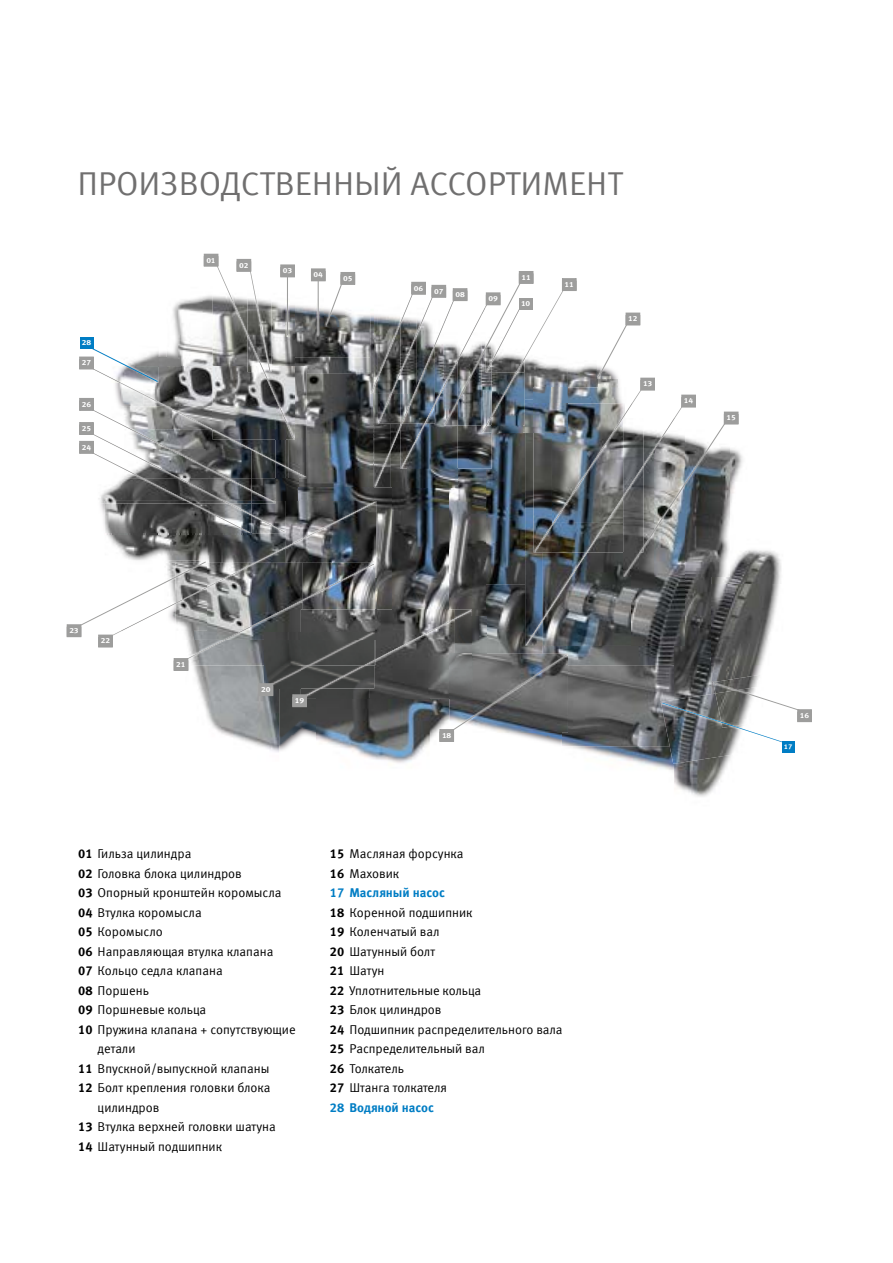
<style>
.page{position:relative;width:893px;height:1263px;background:#fff}
.page>*{position:absolute;margin:0;border:0;box-sizing:border-box;transform-origin:0 0}
.t1{font:33px "Meta Offc Pro Norm";color:#706f6f}
.t2{font:12.75px/19.5px "Meta Offc Pro Norm";color:#000}
.t3{font:700 12.75px "Meta Offc Pro";color:#007dc4}
.t4{font:700 7.35px "Meta Offc Pro";letter-spacing:-.025em;color:#fff;scale:1.13 1}
.t5{font:700 6.75px "Meta Offc Pro";color:#fff;scale:1.13 1}
.s1{font-family:"Meta Offc Pro";font-weight:700}
</style>
<div class="page">
<img style="left:256px;top:745px;width:23px;height:7px">
<img style="left:562px;top:745px;width:112px;height:27px">
<img style="left:279px;top:745px;width:11px;height:6px">
<img style="left:336px;top:745px;width:92px;height:18px">
<img style="left:674px;top:764px;width:54px;height:33px">
<img style="left:661px;top:745px;width:75px;height:19px">
<svg style="left:71px;top:259px;width:738px;height:486px"></svg>
<div style="left:204px;top:254px;width:14px;height:12px;border:1px solid #9d9d9c"></div>
<div style="left:204px;top:257px;width:14px;height:9px;background:#9d9d9c"></div>
<div style="left:204px;top:256px;width:14px;height:10px;border:1px solid #9d9d9c"></div>
<div style="left:237px;top:259px;width:14px;height:12px;background:#9d9d9c"></div>
<div style="left:237px;top:259px;width:14px;height:13px;border:1px solid #9d9d9c"></div>
<div style="left:281px;top:265px;width:14px;height:12px;border:1px solid #9d9d9c"></div>
<div style="left:281px;top:267px;width:13px;height:9px;background:#9d9d9c"></div>
<div style="left:281px;top:267px;width:14px;height:10px;border:1px solid #9d9d9c"></div>
<div style="left:311px;top:269px;width:14px;height:12px;border:1px solid #9d9d9c"></div>
<div style="left:311px;top:271px;width:14px;height:9px;background:#9d9d9c"></div>
<div style="left:311px;top:271px;width:14px;height:10px;border:1px solid #9d9d9c"></div>
<div style="left:341px;top:272px;width:14px;height:12px;background:#9d9d9c"></div>
<div style="left:341px;top:272px;width:14px;height:13px;border:1px solid #9d9d9c"></div>
<div style="left:412px;top:282px;width:14px;height:12px;border:1px solid #9d9d9c"></div>
<div style="left:412px;top:285px;width:13px;height:9px;background:#9d9d9c"></div>
<div style="left:412px;top:284px;width:14px;height:10px;border:1px solid #9d9d9c"></div>
<div style="left:432px;top:285px;width:14px;height:12px;background:#9d9d9c"></div>
<div style="left:432px;top:285px;width:14px;height:13px;border:1px solid #9d9d9c"></div>
<div style="left:453px;top:289px;width:14px;height:12px;background:#9d9d9c"></div>
<div style="left:453px;top:288px;width:14px;height:13px;border:1px solid #9d9d9c"></div>
<div style="left:486px;top:293px;width:14px;height:12px;border:1px solid #9d9d9c"></div>
<div style="left:486px;top:295px;width:14px;height:9px;background:#9d9d9c"></div>
<div style="left:486px;top:295px;width:14px;height:10px;border:1px solid #9d9d9c"></div>
<div style="left:519px;top:298px;width:14px;height:12px;background:#9d9d9c"></div>
<div style="left:519px;top:271px;width:14px;height:12px;background:#9d9d9c"></div>
<div style="left:519px;top:271px;width:14px;height:13px;border:1px solid #9d9d9c"></div>
<div style="left:626px;top:313px;width:14px;height:12px;border:1px solid #9d9d9c"></div>
<div style="left:626px;top:315px;width:14px;height:9px;background:#9d9d9c"></div>
<div style="left:626px;top:315px;width:14px;height:10px;border:1px solid #9d9d9c"></div>
<div style="left:641px;top:378px;width:14px;height:12px;border:1px solid #9d9d9c"></div>
<div style="left:641px;top:381px;width:13px;height:9px;background:#9d9d9c"></div>
<div style="left:641px;top:380px;width:14px;height:10px;border:1px solid #9d9d9c"></div>
<div style="left:682px;top:395px;width:14px;height:12px;border:1px solid #9d9d9c"></div>
<div style="left:682px;top:398px;width:13px;height:9px;background:#9d9d9c"></div>
<div style="left:682px;top:397px;width:14px;height:10px;border:1px solid #9d9d9c"></div>
<div style="left:724px;top:412px;width:14px;height:12px;border:1px solid #9d9d9c"></div>
<div style="left:724px;top:414px;width:14px;height:9px;background:#9d9d9c"></div>
<div style="left:724px;top:414px;width:14px;height:10px;border:1px solid #9d9d9c"></div>
<div style="left:798px;top:710px;width:13px;height:12px;background:#9d9d9c"></div>
<div style="left:797px;top:709px;width:15px;height:13px;border:1px solid #9d9d9c"></div>
<div style="left:797px;top:712px;width:15px;height:9px;border:1px solid #9d9d9c"></div>
<div style="left:782px;top:742px;width:12px;height:11px;background:#007dc4"></div>
<div style="left:440px;top:729px;width:13px;height:12px;background:#9d9d9c"></div>
<div style="left:440px;top:729px;width:14px;height:13px;border:1px solid #9d9d9c"></div>
<div style="left:440px;top:732px;width:14px;height:9px;border:1px solid #9d9d9c"></div>
<div style="left:293px;top:695px;width:13px;height:12px;background:#9d9d9c"></div>
<div style="left:293px;top:694px;width:14px;height:13px;border:1px solid #9d9d9c"></div>
<div style="left:293px;top:697px;width:14px;height:9px;border:1px solid #9d9d9c"></div>
<div style="left:259px;top:684px;width:14px;height:12px;background:#9d9d9c"></div>
<div style="left:259px;top:683px;width:14px;height:13px;border:1px solid #9d9d9c"></div>
<div style="left:174px;top:658px;width:14px;height:12px;background:#9d9d9c"></div>
<div style="left:174px;top:658px;width:14px;height:13px;border:1px solid #9d9d9c"></div>
<div style="left:98px;top:635px;width:15px;height:12px;border:1px solid #9d9d9c"></div>
<div style="left:99px;top:637px;width:13px;height:9px;background:#9d9d9c"></div>
<div style="left:98px;top:637px;width:15px;height:10px;border:1px solid #9d9d9c"></div>
<div style="left:67px;top:625px;width:14px;height:12px;background:#9d9d9c"></div>
<div style="left:67px;top:624px;width:14px;height:13px;border:1px solid #9d9d9c"></div>
<div style="left:80px;top:441px;width:13px;height:12px;background:#9d9d9c"></div>
<div style="left:79px;top:441px;width:15px;height:13px;border:1px solid #9d9d9c"></div>
<div style="left:79px;top:444px;width:15px;height:9px;border:1px solid #9d9d9c"></div>
<div style="left:80px;top:422px;width:13px;height:12px;background:#9d9d9c"></div>
<div style="left:79px;top:422px;width:15px;height:13px;border:1px solid #9d9d9c"></div>
<div style="left:79px;top:425px;width:15px;height:9px;border:1px solid #9d9d9c"></div>
<div style="left:80px;top:398px;width:13px;height:12px;background:#9d9d9c"></div>
<div style="left:79px;top:398px;width:15px;height:13px;border:1px solid #9d9d9c"></div>
<div style="left:79px;top:401px;width:15px;height:9px;border:1px solid #9d9d9c"></div>
<div style="left:79px;top:357px;width:15px;height:12px;border:1px solid #9d9d9c"></div>
<div style="left:80px;top:359px;width:13px;height:9px;background:#9d9d9c"></div>
<div style="left:79px;top:359px;width:15px;height:10px;border:1px solid #9d9d9c"></div>
<div style="left:80px;top:337px;width:13px;height:12px;background:#007dc4"></div>
<div style="left:562px;top:279px;width:14px;height:12px;background:#9d9d9c"></div>
<div style="left:562px;top:278px;width:14px;height:13px;border:1px solid #9d9d9c"></div>
<h1 class="t1" style="left:77px;top:159px;width:547px">ПРОИЗВОДСТВЕННЫЙ АССОРТИМЕНТ</h1>
<p class="t4" style="left:82px;top:337px;width:10px">28</p>
<p class="t4" style="left:82px;top:357px;width:10px">27</p>
<p class="t4" style="left:82px;top:398px;width:10px">26</p>
<p class="t4" style="left:82px;top:423px;width:10px">25</p>
<p class="t4" style="left:82px;top:441px;width:10px">24</p>
<p class="t4" style="left:206px;top:254px;width:10px">01</p>
<p class="t4" style="left:239px;top:259px;width:10px">02</p>
<p class="t4" style="left:283px;top:265px;width:10px">03</p>
<p class="t4" style="left:314px;top:269px;width:10px">04</p>
<p class="t4" style="left:343px;top:272px;width:10px">05</p>
<p class="t4" style="left:414px;top:282px;width:10px">06</p>
<p class="t4" style="left:434px;top:285px;width:10px">07</p>
<p class="t4" style="left:455px;top:289px;width:10px">08</p>
<p class="t4" style="left:488px;top:293px;width:10px">09</p>
<p class="t4" style="left:521px;top:271px;width:10px">11</p>
<p class="t4" style="left:521px;top:297px;width:10px">10</p>
<p class="t4" style="left:565px;top:279px;width:10px">11</p>
<p class="t4" style="left:628px;top:313px;width:10px">12</p>
<p class="t4" style="left:643px;top:378px;width:10px">13</p>
<p class="t4" style="left:684px;top:395px;width:10px">14</p>
<p class="t4" style="left:726px;top:412px;width:10px">15</p>
<p class="t4" style="left:69px;top:625px;width:10px">23</p>
<p class="t4" style="left:101px;top:635px;width:10px">22</p>
<p class="t4" style="left:176px;top:658px;width:10px">21</p>
<p class="t4" style="left:261px;top:684px;width:10px">20</p>
<p class="t4" style="left:295px;top:695px;width:10px">19</p>
<p class="t4" style="left:442px;top:729px;width:10px">18</p>
<p class="t2" style="left:78px;top:843px;width:115px"><span class="s1">01</span> Гильза цилиндра</p>
<p class="t2" style="left:78px;top:863px;width:165px"><span class="s1">02</span> Головка блока цилиндров</p>
<p class="t2" style="left:78px;top:882px;width:205px"><span class="s1">03</span> Опорный кронштейн коромысла</p>
<p class="t2" style="left:78px;top:902px;width:125px"><span class="s1">04</span> Втулка коромысла</p>
<p class="t2" style="left:78px;top:921px;width:86px"><span class="s1">05</span> Коромысло</p>
<p class="t2" style="left:78px;top:940px;width:197px"><span class="s1">06</span> Направляющая втулка клапана</p>
<p class="t2" style="left:78px;top:960px;width:146px"><span class="s1">07</span> Кольцо седла клапана</p>
<p class="t2" style="left:78px;top:979px;width:72px"><span class="s1">08</span> Поршень</p>
<p class="t2" style="left:78px;top:999px;width:130px"><span class="s1">09</span> Поршневые кольца</p>
<p class="t2" style="left:78px;top:1018px;width:219px"><span class="s1">10</span> Пружина клапана + сопутствующие</p>
<p class="t2" style="left:98px;top:1038px;width:39px">детали</p>
<p class="t2" style="left:78px;top:1057px;width:193px"><span class="s1">11</span> Впускной/выпускной клапаны</p>
<p class="t2" style="left:78px;top:1077px;width:194px"><span class="s1">12</span> Болт крепления головки блока</p>
<p class="t2" style="left:98px;top:1096px;width:63px">цилиндров</p>
<p class="t2" style="left:78px;top:1116px;width:199px"><span class="s1">13</span> Втулка верхней головки шатуна</p>
<p class="t2" style="left:78px;top:1135px;width:146px"><span class="s1">14</span> Шатунный подшипник</p>
<p class="t2" style="left:330px;top:843px;width:135px"><span class="s1">15</span> Масляная форсунка<br><span class="s1">16</span> Маховик</p>
<p class="t3" style="left:330px;top:883px;width:117px">17 Масляный насос</p>
<p class="t2" style="left:330px;top:902px;width:234px"><span class="s1">18</span> Коренной подшипник<br><span class="s1">19</span> Коленчатый вал<br><span class="s1">20</span> Шатунный болт<br><span class="s1">21</span> Шатун<br><span class="s1">22</span> Уплотнительные кольца<br><span class="s1">23</span> Блок цилиндров<br><span class="s1">24</span> Подшипник распределительного вала<br><span class="s1">25</span> Распределительный вал<br><span class="s1">26</span> Толкатель<br><span class="s1">27</span> Штанга толкателя</p>
<p class="t3" style="left:330px;top:1097px;width:106px">28 Водяной насос</p>
<p class="t4" style="left:800px;top:710px;width:10px">16</p>
<p class="t5" style="left:784px;top:741px;width:9px">17</p>
</div>
